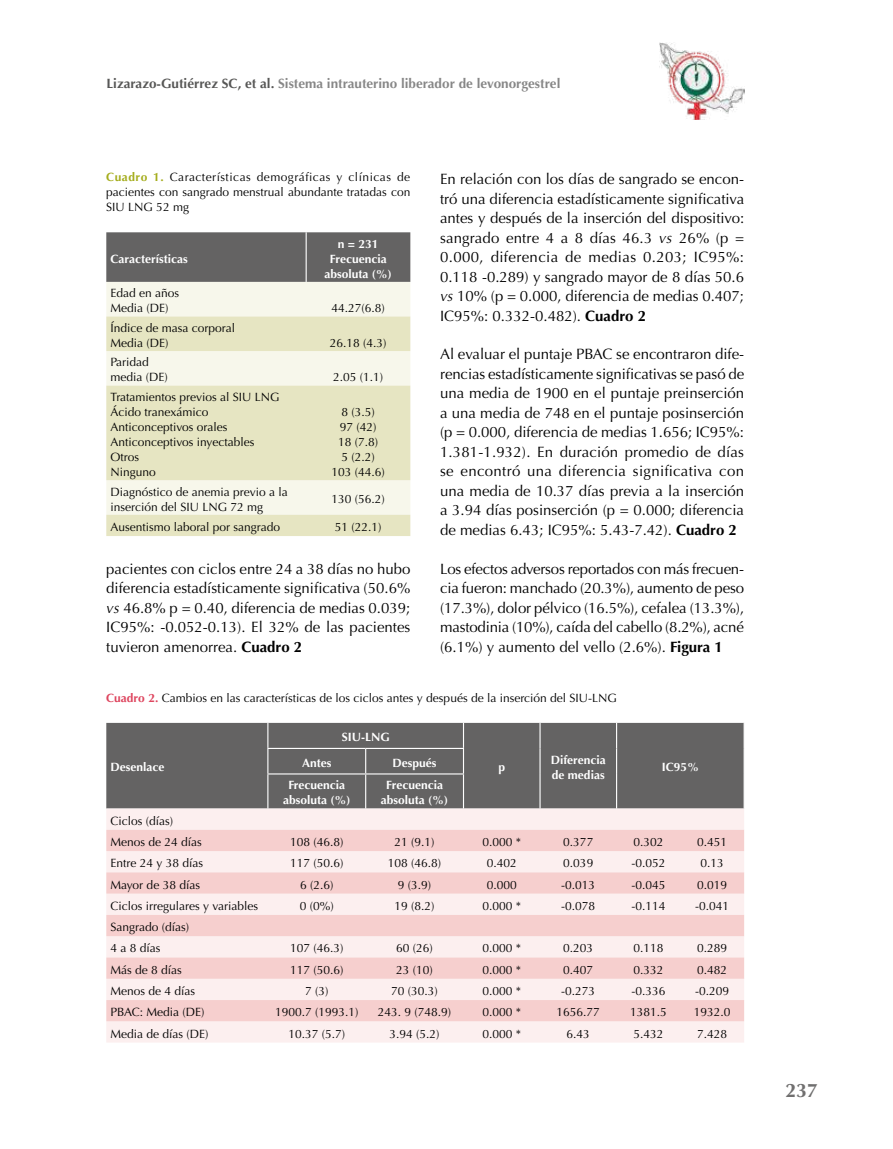
<style>
.page{position:relative;width:893px;height:1149px;background:#fff}
.page>*{position:absolute;margin:0;border:0;box-sizing:border-box;transform-origin:0 0}
.t1{font:700 19.5px "Optima";color:#706f6f}
.t2{font:15px/19.5px "Optima";color:#000;text-align:justify}
.t3{font:700 13.5px "Optima";color:#878787}
.t4{font:12px/15px "Optima";color:#000}
.t5{font:700 12px/15px "Optima";color:#fff;text-align:center}
.s1{color:#575756}
.s2{font-weight:700;color:#a5ad1d}
.s3{font-style:italic}
.s4{font-weight:700}
.s5{font-weight:700;color:#de465f}
</style>
<div class="page">
<img style="left:659px;top:43px;width:85px;height:76px">
<div style="left:106px;top:232px;width:304px;height:50px;background:#646363"></div>
<div style="left:106px;top:282px;width:304px;height:34px;background:#f7f7eb"></div>
<svg style="left:106px;top:316px;width:304px;height:220px;background:#ebeacf"></svg>
<hr style="left:306px;top:232px;width:1px;height:50px;background:#fff">
<div style="left:106px;top:722px;width:638px;height:86px;background:#646363"></div>
<div style="left:106px;top:808px;width:638px;height:234px;background:#fcefef"></div>
<svg style="left:106px;top:829px;width:638px;height:191px;fill:#f6cfce"></svg>
<hr style="left:539px;top:722px;width:2px;height:26px;background:#fff">
<hr style="left:539px;top:748px;width:2px;height:25px;background:#fff">
<svg style="left:616px;top:722px;width:1px;height:51px"></svg>
<hr style="left:539px;top:773px;width:2px;height:35px;background:#fff">
<hr style="left:616px;top:773px;width:1px;height:35px;background:#fff">
<hr style="left:267px;top:747px;width:99px;height:1px;background:#fff">
<svg style="left:267px;top:722px;width:1px;height:51px"></svg>
<hr style="left:366px;top:747px;width:98px;height:1px;background:#fff">
<svg style="left:365px;top:748px;width:1px;height:25px"></svg>
<svg style="left:463px;top:722px;width:1px;height:51px"></svg>
<hr style="left:267px;top:773px;width:99px;height:1px;background:#fff">
<hr style="left:267px;top:774px;width:1px;height:34px;background:#fff">
<hr style="left:366px;top:773px;width:98px;height:1px;background:#fff">
<hr style="left:365px;top:774px;width:1px;height:34px;background:#fff">
<hr style="left:463px;top:774px;width:1px;height:34px;background:#fff">
<p class="t3" style="left:107px;top:75px;width:455px"><span class="s1">Lizarazo-Gutiérrez SC, et al.</span> Sistema intrauterino liberador de levonorgestrel</p>
<p class="t4" style="left:106px;top:170px;width:306px;text-align:justify"><span class="s2">Cuadro 1.</span> Características demográficas y clínicas de pacientes con sangrado menstrual abundante tratadas con SIU LNG 52 mg</p>
<p class="t5" style="left:111px;top:251px;width:79px">Características</p>
<p class="t5" style="left:325px;top:236px;width:69px">n = 231<br>Frecuencia absoluta (%)</p>
<p class="t4" style="left:111px;top:286px;width:70px">Edad en años<br>Media (DE)</p>
<p class="t4" style="left:111px;top:320px;width:126px">Índice de masa corporal<br>Media (DE)</p>
<p class="t4" style="left:111px;top:355px;width:59px">Paridad media (DE)</p>
<p class="t4" style="left:111px;top:389px;width:171px">Tratamientos previos al SIU LNG<br>Ácido tranexámico<br>Anticonceptivos orales<br>Anticonceptivos inyectables<br>Otros<br>Ninguno</p>
<p class="t4" style="left:332px;top:301px;width:55px">44.27(6.8)</p>
<p class="t4" style="left:330px;top:335px;width:58px">26.18 (4.3)</p>
<p class="t4" style="left:333px;top:370px;width:52px">2.05 (1.1)</p>
<p class="t4" style="left:332px;top:404px;width:55px;text-align:center">8 (3.5)<br>97 (42)<br>18 (7.8)<br>5 (2.2)<br>103 (44.6)</p>
<p class="t4" style="left:111px;top:484px;width:179px">Diagnóstico de anemia previo a la inserción del SIU LNG 72 mg</p>
<p class="t4" style="left:332px;top:491px;width:55px">130 (56.2)</p>
<p class="t4" style="left:111px;top:519px;width:171px">Ausentismo laboral por sangrado</p>
<p class="t4" style="left:335px;top:519px;width:48px">51 (22.1)</p>
<p class="t2" style="left:106px;top:559px;width:306px">pacientes con ciclos entre 24 a 38 días no hubo diferencia estadísticamente significativa (50.6% <span class="s3">vs</span> 46.8% p = 0.40, diferencia de medias 0.039; IC95%: -0.052-0.13). El 32% de las pacientes tuvieron amenorrea. <span class="s4">Cuadro 2</span></p>
<p class="t2" style="left:440px;top:169px;width:306px">En relación con los días de sangrado se encon&shy;tró una diferencia estadísticamente significativa antes y después de la inserción del dispositivo: sangrado entre 4 a 8 días 46.3 <span class="s3">vs</span> 26% (p = 0.000, diferencia de medias 0.203; IC95%:<br>0.118 -0.289) y sangrado mayor de 8 días 50.6 <span class="s3">vs</span> 10% (p = 0.000, diferencia de medias 0.407; IC95%: 0.332-0.482). <span class="s4">Cuadro 2</span></p>
<p class="t2" style="left:440px;top:344px;width:306px">Al evaluar el puntaje PBAC se encontraron dife&shy;rencias estadísticamente significativas se pasó de una media de 1900 en el puntaje preinserción a una media de 748 en el puntaje posinserción (p = 0.000, diferencia de medias 1.656; IC95%:<br>1.381-1.932). En duración promedio de días se encontró una diferencia significativa con una media de 10.37 días previa a la inserción a 3.94 días posinserción (p = 0.000; diferencia de medias 6.43; IC95%: 5.43-7.42). <span class="s4">Cuadro 2</span></p>
<p class="t2" style="left:440px;top:559px;width:306px">Los efectos adversos reportados con más frecuen&shy;cia fueron: manchado (20.3%), aumento de peso (17.3%), dolor pélvico (16.5%), cefalea (13.3%), mastodinia (10%), caída del cabello (8.2%), acné (6.1%) y aumento del vello (2.6%). <span class="s4">Figura 1</span></p>
<p class="t4" style="left:106px;top:690px;width:512px"><span class="s5">Cuadro 2.</span> Cambios en las características de los ciclos antes y después de la inserción del SIU-LNG</p>
<p class="t5" style="left:111px;top:759px;width:56px">Desenlace</p>
<p class="t4" style="left:111px;top:809px;width:93px;line-height:21.3px">Ciclos (días)<br>Menos de 24 días</p>
<p class="t5" style="left:342px;top:729px;width:49px">SIU-LNG</p>
<p class="t5" style="left:498px;top:759px;width:8px">p</p>
<p class="t5" style="left:551px;top:752px;width:57px;text-align:left">Diferencia de medias</p>
<p class="t5" style="left:302px;top:755px;width:31px">Antes</p>
<p class="t5" style="left:393px;top:755px;width:46px">Después</p>
<p class="t5" style="left:662px;top:759px;width:39px">IC95%</p>
<p class="t5" style="left:283px;top:777px;width:69px">Frecuencia absoluta (%)</p>
<p class="t5" style="left:381px;top:777px;width:69px">Frecuencia absoluta (%)</p>
<p class="t4" style="left:290px;top:834px;width:55px">108 (46.8)</p>
<p class="t4" style="left:395px;top:834px;width:42px">21 (9.1)</p>
<p class="t4" style="left:482px;top:834px;width:40px">0.000 *</p>
<p class="t4" style="left:563px;top:834px;width:32px">0.377</p>
<p class="t4" style="left:633px;top:834px;width:32px">0.302</p>
<p class="t4" style="left:697px;top:834px;width:32px">0.451</p>
<p class="t4" style="left:111px;top:855px;width:94px">Entre 24 y 38 días</p>
<p class="t4" style="left:290px;top:855px;width:55px">117 (50.6)</p>
<p class="t4" style="left:388px;top:855px;width:55px">108 (46.8)</p>
<p class="t4" style="left:487px;top:855px;width:32px">0.402</p>
<p class="t4" style="left:563px;top:855px;width:32px">0.039</p>
<p class="t4" style="left:631px;top:855px;width:36px">-0.052</p>
<p class="t4" style="left:701px;top:855px;width:25px">0.13</p>
<p class="t4" style="left:111px;top:876px;width:91px">Mayor de 38 días</p>
<p class="t4" style="left:300px;top:876px;width:35px">6 (2.6)</p>
<p class="t4" style="left:398px;top:876px;width:35px">9 (3.9)</p>
<p class="t4" style="left:487px;top:876px;width:32px">0.000</p>
<p class="t4" style="left:561px;top:876px;width:36px">-0.013</p>
<p class="t4" style="left:631px;top:876px;width:36px">-0.045</p>
<p class="t4" style="left:697px;top:876px;width:32px">0.019</p>
<p class="t4" style="left:111px;top:898px;width:149px">Ciclos irregulares y variables</p>
<p class="t4" style="left:300px;top:898px;width:36px">0 (0%)</p>
<p class="t4" style="left:395px;top:898px;width:42px">19 (8.2)</p>
<p class="t4" style="left:482px;top:898px;width:40px">0.000 *</p>
<p class="t4" style="left:561px;top:898px;width:36px">-0.078</p>
<p class="t4" style="left:631px;top:898px;width:36px">-0.114</p>
<p class="t4" style="left:695px;top:898px;width:36px">-0.041</p>
<p class="t4" style="left:111px;top:916px;width:80px;line-height:21.3px">Sangrado (días)<br>4 a 8 días</p>
<p class="t4" style="left:290px;top:940px;width:55px">107 (46.3)</p>
<p class="t4" style="left:396px;top:940px;width:38px">60 (26)</p>
<p class="t4" style="left:482px;top:940px;width:40px">0.000 *</p>
<p class="t4" style="left:563px;top:940px;width:32px">0.203</p>
<p class="t4" style="left:633px;top:940px;width:32px">0.118</p>
<p class="t4" style="left:697px;top:940px;width:32px">0.289</p>
<p class="t4" style="left:111px;top:961px;width:73px">Más de 8 días</p>
<p class="t4" style="left:290px;top:961px;width:55px">117 (50.6)</p>
<p class="t4" style="left:396px;top:961px;width:38px">23 (10)</p>
<p class="t4" style="left:482px;top:961px;width:40px">0.000 *</p>
<p class="t4" style="left:563px;top:961px;width:32px">0.407</p>
<p class="t4" style="left:633px;top:961px;width:32px">0.332</p>
<p class="t4" style="left:697px;top:961px;width:32px">0.482</p>
<p class="t4" style="left:111px;top:983px;width:86px">Menos de 4 días</p>
<p class="t4" style="left:305px;top:983px;width:25px">7 (3)</p>
<p class="t4" style="left:391px;top:983px;width:48px">70 (30.3)</p>
<p class="t4" style="left:482px;top:983px;width:40px">0.000 *</p>
<p class="t4" style="left:561px;top:983px;width:36px">-0.273</p>
<p class="t4" style="left:631px;top:983px;width:36px">-0.336</p>
<p class="t4" style="left:695px;top:983px;width:36px">-0.209</p>
<p class="t4" style="left:111px;top:1004px;width:95px">PBAC: Media (DE)</p>
<p class="t4" style="left:275px;top:1004px;width:85px">1900.7 (1993.1)</p>
<p class="t4" style="left:378px;top:1004px;width:75px">243. 9 (748.9)</p>
<p class="t4" style="left:482px;top:1004px;width:40px">0.000 *</p>
<p class="t4" style="left:557px;top:1004px;width:45px">1656.77</p>
<p class="t4" style="left:630px;top:1004px;width:38px">1381.5</p>
<p class="t4" style="left:694px;top:1004px;width:38px">1932.0</p>
<p class="t4" style="left:111px;top:1025px;width:100px">Media de días (DE)</p>
<p class="t4" style="left:288px;top:1025px;width:58px">10.37 (5.7)</p>
<p class="t4" style="left:390px;top:1025px;width:52px">3.94 (5.2)</p>
<p class="t4" style="left:482px;top:1025px;width:40px">0.000 *</p>
<p class="t4" style="left:567px;top:1025px;width:25px">6.43</p>
<p class="t4" style="left:633px;top:1025px;width:32px">5.432</p>
<p class="t4" style="left:697px;top:1025px;width:32px">7.428</p>
<h1 class="t1" style="left:785px;top:1079px;width:34px">237</h1>
</div>
